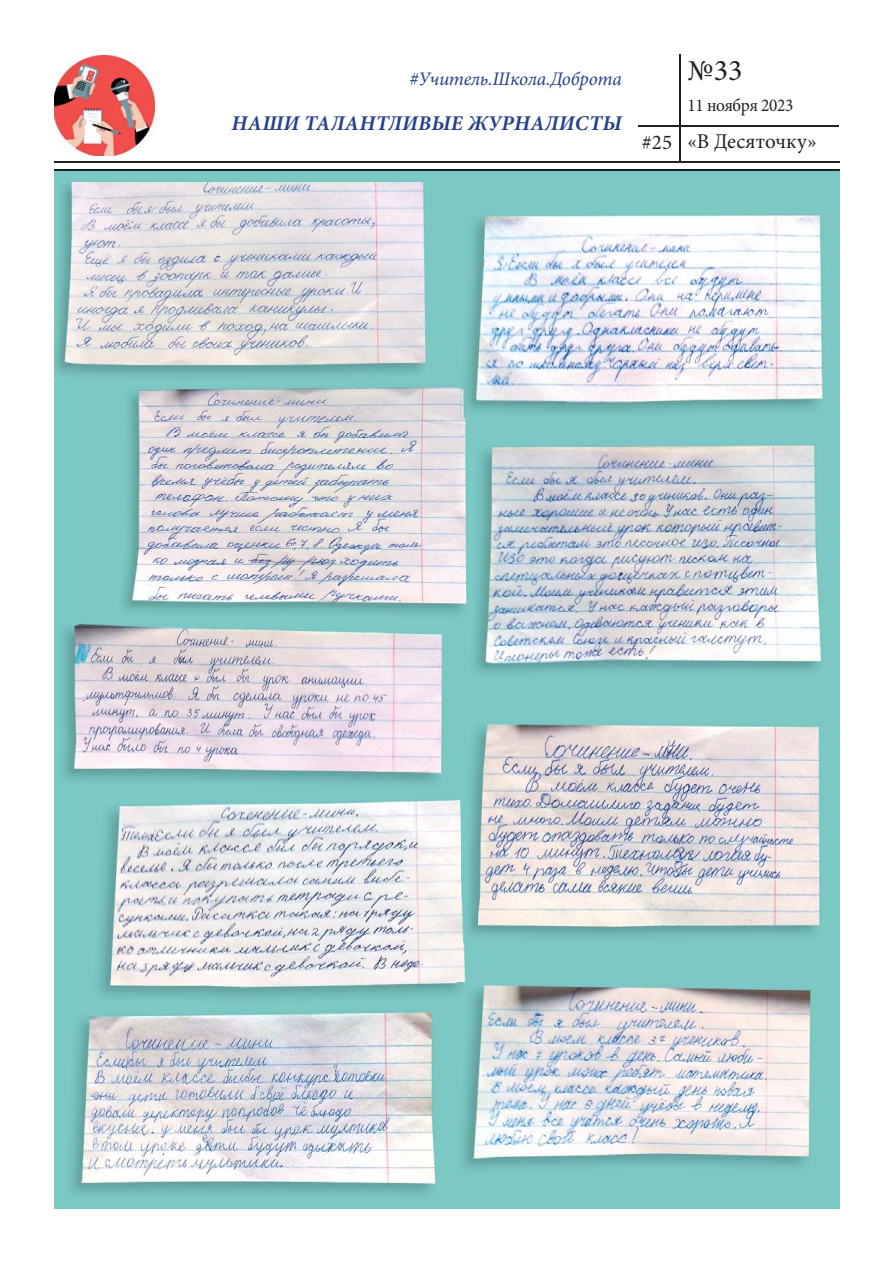
<style>
.page{position:relative;width:893px;height:1263px;background:#fff}
.page>*{position:absolute;margin:0;border:0;box-sizing:border-box;transform-origin:0 0}
.t1{font:30px "Minion Pro";color:#231f20}
.t2{font:italic 700 21px "Minion Pro";letter-spacing:.01em;color:#25408e}
.t3{font:21px "Minion Pro";color:#231f20}
.t4{font:italic 19.2px "Minion Pro";letter-spacing:-.01em;color:#25408e}
.t5{font:18px "Minion Pro";letter-spacing:-.02em;color:#231f20;scale:.96 1}
</style>
<div class="page">
<div style="left:54px;top:169px;width:785px;height:1040px;background:#7bc8c4"></div>
<hr style="left:54px;top:169px;width:785px;height:2px;background:#231f20">
<hr style="left:54px;top:161px;width:785px;height:1px;background:#231f20">
<hr style="left:680px;top:54px;width:1px;height:107px;background:#231f20">
<hr style="left:638px;top:125px;width:201px;height:2px;background:#231f20">
<img style="left:59px;top:182px;width:368px;height:185px">
<img style="left:131px;top:385px;width:336px;height:225px">
<img style="left:68px;top:622px;width:374px;height:156px">
<img style="left:104px;top:799px;width:362px;height:189px">
<img style="left:74px;top:1009px;width:363px;height:176px">
<img style="left:462px;top:799px;width:5px;height:143px">
<img style="left:478px;top:723px;width:343px;height:205px">
<img style="left:460px;top:385px;width:7px;height:33px">
<img style="left:467px;top:213px;width:356px;height:193px">
<img style="left:467px;top:381px;width:3px;height:25px">
<svg style="left:467px;top:385px;width:1px;height:21px"></svg>
<img style="left:484px;top:443px;width:339px;height:225px">
<svg style="left:457px;top:983px;width:9px;height:5px"></svg>
<img style="left:473px;top:982px;width:339px;height:179px">
<img style="left:54px;top:55px;width:100px;height:101px">
<p class="t4" style="left:409px;top:67px;width:214px">#Учитель.Школа.Доброта</p>
<p class="t2" style="left:231px;top:111px;width:392px">НАШИ ТАЛАНТЛИВЫЕ ЖУРНАЛИСТЫ</p>
<h1 class="t1" style="left:687px;top:52px;width:56px">№33</h1>
<p class="t5" style="left:687px;top:95px;width:112px">11 ноября 2023</p>
<p class="t3" style="left:642px;top:129px;width:177px">#25 «В Десяточку»</p>
</div>
